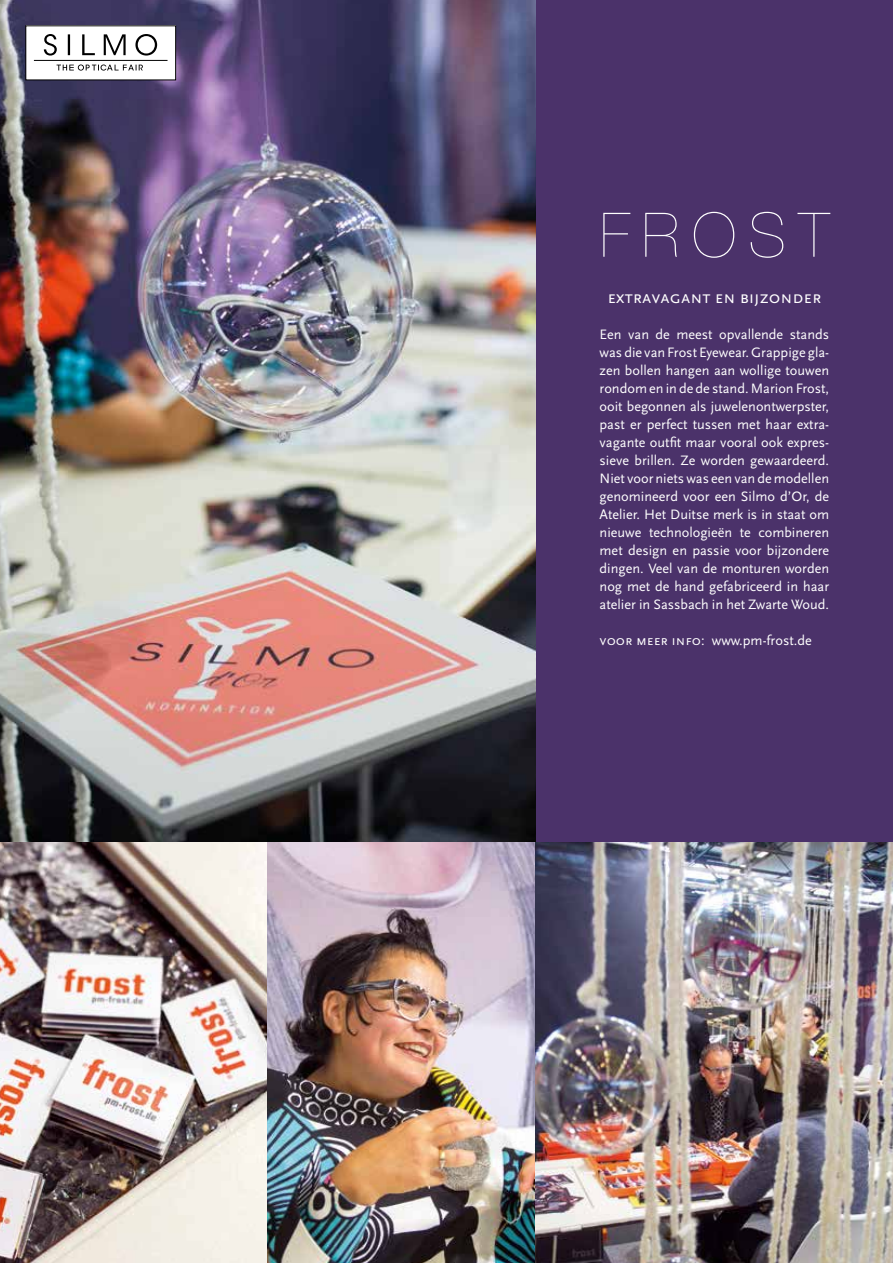
<style>
.page{position:relative;width:893px;height:1263px;background:#fff}
.page>*{position:absolute;margin:0;border:0;box-sizing:border-box;transform-origin:0 0}
.t1{font:200 61.5px "Helvetica Neue LT Std";letter-spacing:.2em;color:#fff}
.t2{font:18px "AD Scala Sans Caps Romein";color:#fff}
.t3{font:14.25px/18px "AD Scala Sans Romein";color:#fff;text-align:justify}
.s1{font-family:"AD Scala Sans Caps Romein"}
</style>
<div class="page">
<div style="left:536px;top:0;width:357px;height:842px;background:#4b326a"></div>
<img style="left:0;top:0;width:536px;height:842px">
<img style="left:0;top:842px;width:893px;height:421px">
<div style="left:26px;top:26px;width:150px;height:54px;background:#fff"></div>
<svg style="left:44px;top:34px;width:113px;height:22px"></svg>
<hr style="left:34px;top:60px;width:134px;height:1px;background:#000">
<svg style="left:57px;top:64px;width:86px;height:7px"></svg>
<h1 class="t1" style="left:600px;top:199px;width:231px">FROST</h1>
<p class="t2" style="left:607px;top:287px;width:216px">extravagant en bijzonder</p>
<p class="t3" style="left:600px;top:326px;width:231px">Een van de meest opvallende stands was die van Frost Eyewear. Grappige gla&shy;zen bollen hangen aan wollige touwen rondom en in de de stand. Marion Frost, ooit begonnen als juwelenontwerpster, past er perfect tussen met haar extra&shy;vagante outfit maar vooral ook expres&shy;sieve brillen. Ze worden gewaardeerd.<br>Niet voor niets was een van de modellen genomineerd voor een Silmo d’Or, de Atelier. Het Duitse merk is in staat om nieuwe technologieën te combineren met design en passie voor bijzondere dingen. Veel van de monturen worden nog met de hand gefabriceerd in haar atelier in Sassbach in het Zwarte Woud.</p>
<p class="t3" style="left:600px;top:632px;width:214px"><span class="s1">voor meer info:</span> www.pm-frost.de</p>
</div>
